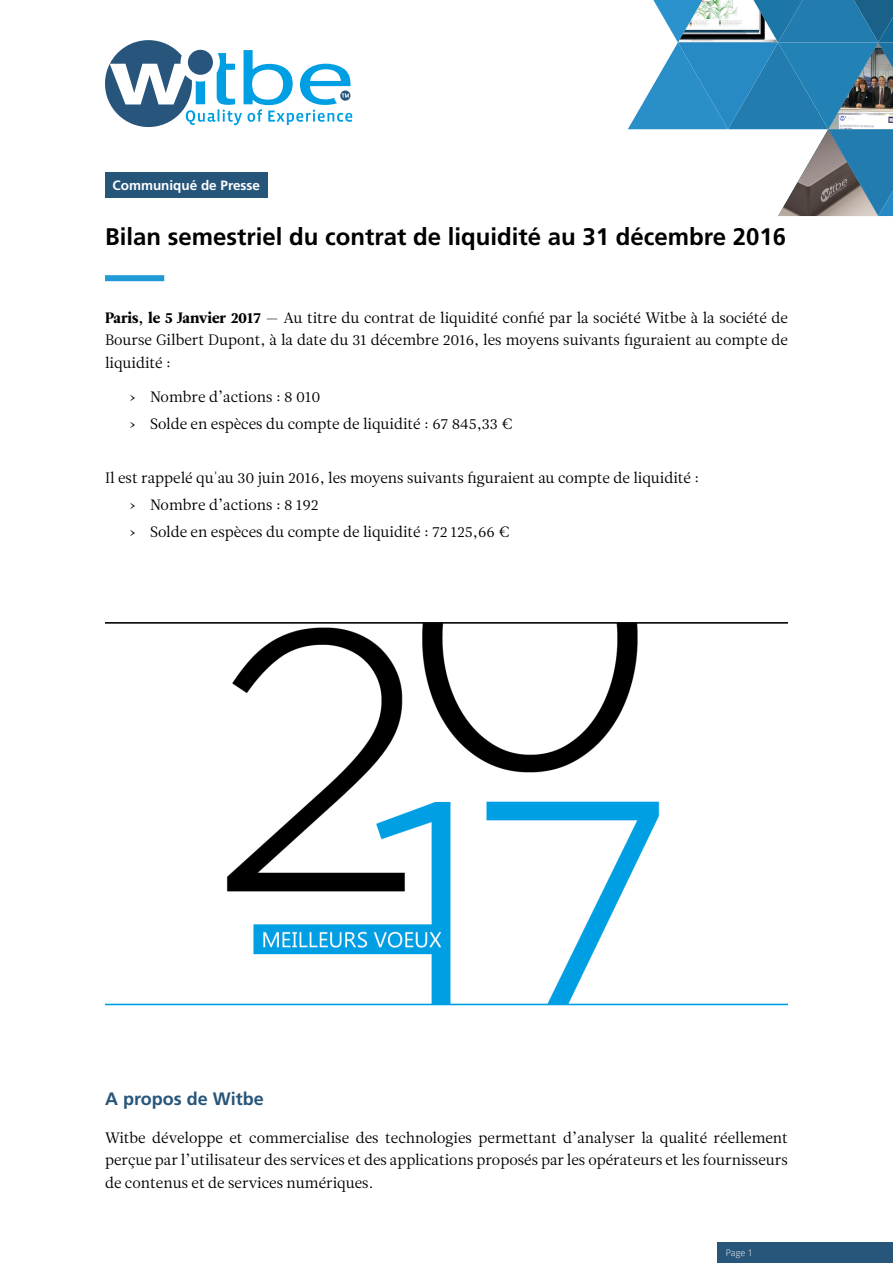
<style>
.page{position:relative;width:893px;height:1263px;background:#fff}
.page>*{position:absolute;margin:0;border:0;box-sizing:border-box;transform-origin:0 0}
.t1{font:700 24px "Frutiger LT Std";color:#000}
.t2{font:700 18px "Frutiger LT Std";color:#28557a}
.t3{font:15px/22.5px "Leitura News Roman 1";color:#000;text-align:justify}
.t4{font:700 13.5px "Frutiger LT Std";color:#fff}
.t5{font:300 9px "Open Sans";color:#fff}
.s1{font-family:"Leitura News Roman 4"}
</style>
<div class="page">
<div style="left:105px;top:172px;width:163px;height:25px;background:#26557a"></div>
<img style="left:105px;top:623px;width:683px;height:383px">
<svg style="left:105px;top:40px;width:247px;height:87px"></svg>
<svg style="left:628px;top:0;width:265px;height:216px"></svg>
<div style="left:105px;top:275px;width:59px;height:6px;background:#209bd7"></div>
<div style="left:718px;top:1242px;width:175px;height:21px;background:#28557a"></div>
<p class="t4" style="left:112px;top:177px;width:149px">Communiqué de Presse</p>
<h1 class="t1" style="left:105px;top:223px;width:683px">Bilan semestriel du contrat de liquidité au 31 décembre 2016</h1>
<p class="t3" style="left:105px;top:307px;width:684px"><span class="s1">Paris, le 5 Janvier 2017</span> — Au titre du contrat de liquidité confié par la société Witbe à la société de Bourse Gilbert Dupont, à la date du 31 décembre 2016, les moyens suivants figuraient au compte de liquidité :</p>
<p class="t3" style="left:129px;top:384px;width:385px;line-height:27px">› Nombre d’actions : 8 010<br>› Solde en espèces du compte de liquidité : 67 845,33 €</p>
<p class="t3" style="left:129px;top:465px;width:572px;line-height:27px;text-align:left;text-indent:-24px">Il est rappelé qu'au 30 juin 2016, les moyens suivants figuraient au compte de liquidité : › Nombre d’actions : 8 192<br>› Solde en espèces du compte de liquidité : 72 125,66 €</p>
<p class="t2" style="left:105px;top:1089px;width:160px">A propos de Witbe</p>
<p class="t3" style="left:105px;top:1127px;width:684px">Witbe développe et commercialise des technologies permettant d’analyser la qualité réellement perçue par l’utilisateur des services et des applications proposés par les opérateurs et les fournisseurs de contenus et de services numériques.</p>
<p class="t5" style="left:726px;top:1246px;width:29px">Page 1</p>
</div>
